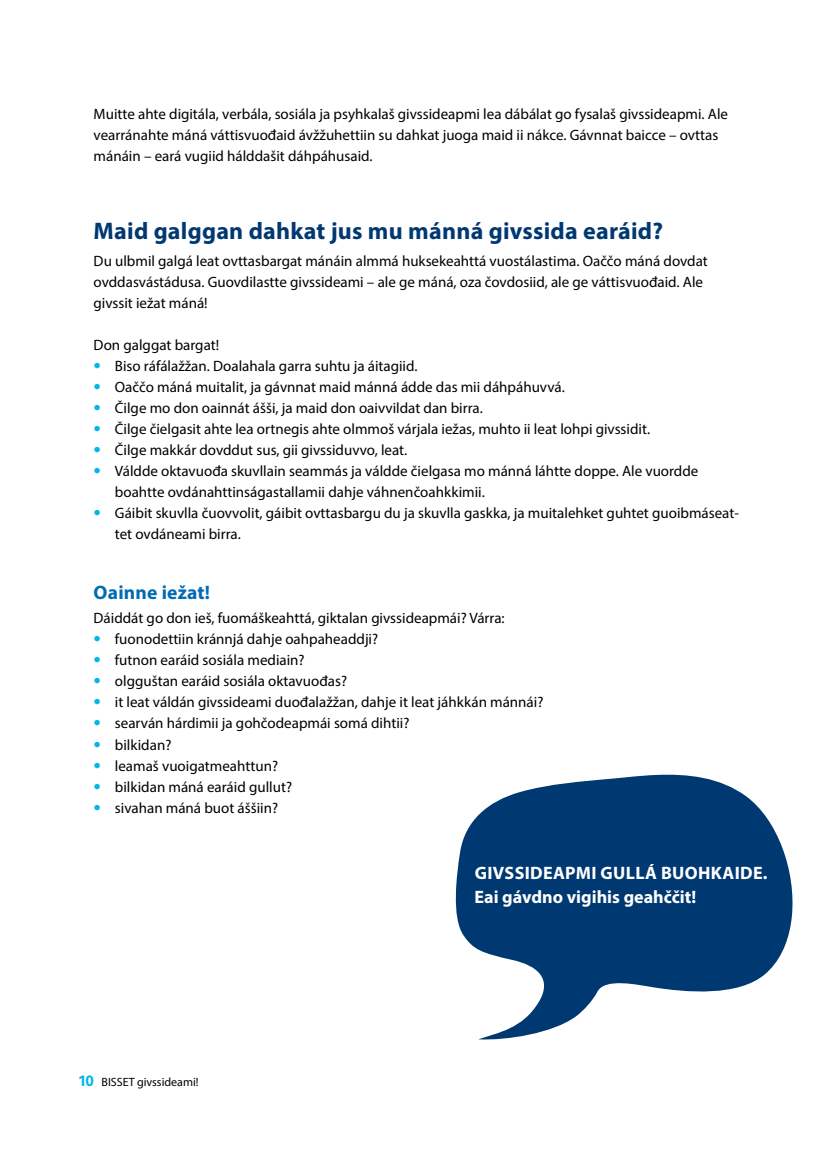
<style>
.page{position:relative;width:830px;height:1170px;background:#fff}
.page>*{position:absolute;margin:0;border:0;box-sizing:border-box;transform-origin:0 0}
.t1{font:700 24px "Myriad Pro";letter-spacing:.01em;color:#003871}
.t2{font:700 19.5px "Myriad Pro";letter-spacing:.01em;color:#006ab3}
.t3{font:700 18px/24px "Myriad Pro";letter-spacing:.01em;color:#fff}
.t4{font:15px/21px "Myriad Pro";color:#000}
.t5{font:12px "Myriad Pro";color:#000}
.s1{font-family:"Univers";font-weight:100;font-stretch:ultra-condensed;color:#00b6e8}
.s2{font-family:"Univers";font-weight:700;font-size:15px;color:#00b6e8}
</style>
<div class="page">
<svg style="left:455px;top:774px;width:338px;height:266px;fill:#003871"></svg>
<p class="t4" style="left:94px;top:103px;width:635px">Muitte ahte digitála, verbála, sosiála ja psyhkalaš givssideapmi lea dábálat go fysalaš givssideapmi. Ale vearránahte máná váttisvuođaid ávžžuhettiin su dahkat juoga maid ii nákce. Gávnnat baicce – ovttas mánáin – eará vugiid hálddašit dáhpáhusaid.</p>
<h1 class="t1" style="left:94px;top:215px;width:570px">Maid galggan dahkat jus mu mánná givssida earáid?</h1>
<p class="t4" style="left:94px;top:250px;width:615px">Du ulbmil galgá leat ovttasbargat mánáin almmá huksekeahttá vuostálastima. Oaččo máná dovdat ovddasvástádusa. Guovdilastte givssideami – ale ge máná, oza čovdosiid, ale ge váttisvuođaid. Ale givssit iežat máná!</p>
<p class="t4" style="left:94px;top:334px;width:127px">Don galggat bargat!</p>
<p class="t4" style="left:94px;top:355px;width:325px"><span class="s1">•</span> Biso ráfálažžan. Doalahala garra suhtu ja áitagiid.</p>
<p class="t4" style="left:94px;top:376px;width:472px"><span class="s1">•</span> Oaččo máná muitalit, ja gávnnat maid mánná ádde das mii dáhpáhuvvá.</p>
<p class="t4" style="left:94px;top:397px;width:390px"><span class="s1">•</span> Čilge mo don oainnát ášši, ja maid don oaivvildat dan birra.</p>
<p class="t4" style="left:94px;top:418px;width:557px"><span class="s1">•</span> Čilge čielgasit ahte lea ortnegis ahte olmmoš várjala iežas, muhto ii leat lohpi givssidit.</p>
<p class="t4" style="left:94px;top:439px;width:315px"><span class="s1">•</span> Čilge makkár dovddut sus, gii givssiduvvo, leat.</p>
<p class="t4" style="left:115px;top:460px;width:584px;text-indent:-21px"><span class="s1">•</span> Váldde oktavuođa skuvllain seammás ja váldde čielgasa mo mánná láhtte doppe. Ale vuordde boahtte ovdánahttinságastallamii dahje váhnenčoahkkimii.</p>
<p class="t4" style="left:115px;top:502px;width:625px;text-indent:-21px"><span class="s1">•</span> Gáibit skuvlla čuovvolit, gáibit ovttasbargu du ja skuvlla gaskka, ja muitalehket guhtet guoibmáseat&shy;tet ovdáneami birra.</p>
<h2 class="t2" style="left:94px;top:580px;width:118px">Oainne iežat!</h2>
<p class="t4" style="left:94px;top:607px;width:412px">Dáiddát go don ieš, fuomáškeahttá, giktalan givssideapmái? Várra:</p>
<p class="t4" style="left:94px;top:628px;width:286px"><span class="s1">•</span> fuonodettiin kránnjá dahje oahpaheaddji?</p>
<p class="t4" style="left:94px;top:649px;width:212px"><span class="s1">•</span> futnon earáid sosiála mediain?</p>
<p class="t4" style="left:94px;top:670px;width:255px"><span class="s1">•</span> olgguštan earáid sosiála oktavuođas?</p>
<p class="t4" style="left:94px;top:691px;width:451px"><span class="s1">•</span> it leat váldán givssideami duođalažžan, dahje it leat jáhkkán mánnái?</p>
<p class="t4" style="left:94px;top:712px;width:317px"><span class="s1">•</span> searván hárdimii ja gohčodeapmái somá dihtii?</p>
<p class="t4" style="left:94px;top:733px;width:79px"><span class="s1">•</span> bilkidan?</p>
<p class="t4" style="left:94px;top:754px;width:186px"><span class="s1">•</span> leamaš vuoigatmeahttun?</p>
<p class="t4" style="left:94px;top:775px;width:200px"><span class="s1">•</span> bilkidan máná earáid gullut?</p>
<p class="t4" style="left:94px;top:796px;width:186px"><span class="s1">•</span> sivahan máná buot áššiin?</p>
<p class="t5" style="left:78px;top:1074px;width:122px"><span class="s2">10</span> BISSET givssideami!</p>
<p class="t3" style="left:474px;top:860px;width:294px">GIVSSIDEAPMI GULLÁ BUOHKAIDE.<br>Eai gávdno vigihis geahččit!</p>
</div>
